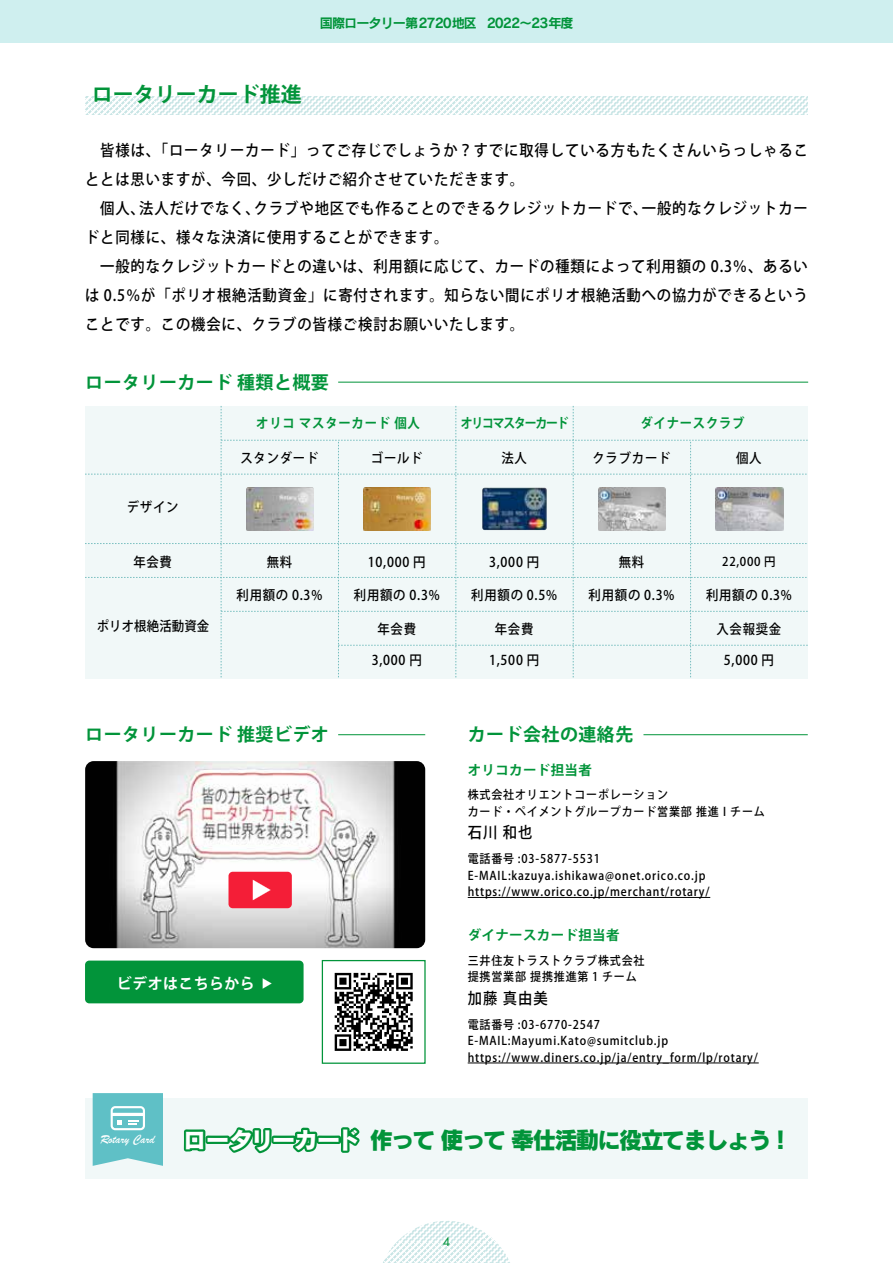
<style>
.page{position:relative;width:893px;height:1263px;background:#fff}
.page>*{position:absolute;margin:0;border:0;box-sizing:border-box;transform-origin:0 0}
.t1{font:23.7px "Rodin Pro EB";letter-spacing:-.09em;color:#02943a}
.t2{font:700 21px "Koz Go Pr 6 N";color:#02943a}
.t3{font:700 18px "Koz Go Pr 6 N";letter-spacing:.025em;color:#02943a}
.t4{font:500 15.6px/29.1px "Koz Go Pr 6 N";letter-spacing:.06em;color:#000;scale:.92 1}
.t5{font:700 15px "Koz Go Pr 6 N";letter-spacing:.025em;color:#fff}
.t6{font:500 13.5px "Koz Go Pr 6 N";letter-spacing:.06em;color:#000;scale:.92 1}
.t7{font:700 13.5px "Koz Go Pr 6 N";letter-spacing:.06em;color:#02943a;scale:.92 1}
.t8{font:700 13.5px "Koz Go Pr 6 N";letter-spacing:.025em;color:#02943a}
.t9{font:700 13.5px "Koz Go Pr 6 N";letter-spacing:-.1em;color:#02943a;scale:.88 1}
.t10{font:500 13.5px "Koz Go Pr 6 N";letter-spacing:.01em;color:#000;scale:.92 1}
.t11{font:13.2px "Rodin Pro B";letter-spacing:-.075em;color:#02943a}
.t12{font:12.75px "Brush Script";color:#fff}
.t13{font:500 12.15px "Koz Go Pr 6 N";color:#000;scale:.94 1}
.t14{font:500 12px/16.5px "Koz Go Pr 6 N";letter-spacing:.075em;color:#000;scale:.92 1}
.t15{font:12px "Futura Std";color:#02943a}
</style>
<div class="page">
<div style="left:0;top:0;width:893px;height:43px;background:#cfefef"></div>
<svg style="left:383px;top:1221px;width:127px;height:42px"></svg>
<img style="left:85px;top:761px;width:340px;height:187px">
<div style="left:85px;top:1098px;width:723px;height:81px;background:#f1f8f8"></div>
<svg style="left:85px;top:96px;width:723px;height:19px"></svg>
<svg style="left:183px;top:1127px;width:177px;height:27px"></svg>
<hr style="left:338px;top:382px;width:470px;height:1px;background:#02943a">
<hr style="left:338px;top:734px;width:87px;height:1px;background:#02943a">
<hr style="left:643px;top:734px;width:165px;height:1px;background:#02943a">
<div style="left:85px;top:406px;width:723px;height:273px;background:#f1f8f8"></div>
<img style="left:246px;top:488px;width:67px;height:42px">
<img style="left:363px;top:488px;width:68px;height:42px">
<img style="left:482px;top:488px;width:65px;height:42px">
<img style="left:598px;top:488px;width:68px;height:42px">
<img style="left:715px;top:488px;width:68px;height:42px">
<div style="left:228px;top:872px;width:64px;height:36px;background:#f41e37;border-radius:4px"></div>
<svg style="left:253px;top:880px;width:18px;height:20px"></svg>
<div style="left:85px;top:960px;width:219px;height:43px;background:#02943a;border-radius:4px"></div>
<svg style="left:263px;top:978px;width:9px;height:11px"></svg>
<hr style="left:468px;top:1063px;width:291px;height:1px;background:#000">
<hr style="left:468px;top:897px;width:242px;height:1px;background:#000">
<div style="left:322px;top:960px;width:104px;height:104px;border:1px solid #02943a"></div>
<svg style="left:93px;top:1093px;width:70px;height:73px;background:#73c7cd"></svg>
<svg style="left:335px;top:973px;width:78px;height:78px"></svg>
<p class="t11" style="left:320px;top:14px;width:255px">国際ロータリー第2720地区 2022～23年度</p>
<h2 class="t2" style="left:92px;top:82px;width:212px">ロータリーカード推進</h2>
<p class="t4" style="left:85px;top:136px;width:787px">　皆様は、「ロータリーカード」ってご存じでしょうか？すでに取得している方もたくさんいらっしゃることとは思いますが、今回、少しだけご紹介させていただきます。<br>　個人、法人だけでなく、クラブや地区でも作ることのできるクレジットカードで、一般的なクレジットカードと同様に、様々な決済に使用することができます。<br>　一般的なクレジットカードとの違いは、利用額に応じて、カードの種類によって利用額の 0.3％、あるいは 0.5％が「ポリオ根絶活動資金」に寄付されます。知らない間にポリオ根絶活動への協力ができるということです。この機会に、クラブの皆様ご検討お願いいたします。</p>
<p class="t3" style="left:85px;top:372px;width:245px">ロータリーカード 種類と概要</p>
<p class="t6" style="left:127px;top:500px;width:58px">デザイン</p>
<p class="t6" style="left:133px;top:554px;width:44px">年会費</p>
<p class="t10" style="left:97px;top:618px;width:124px">ポリオ根絶活動資金</p>
<p class="t9" style="left:461px;top:415px;width:124px">オリコマスターカード</p>
<p class="t7" style="left:640px;top:415px;width:115px">ダイナースクラブ</p>
<p class="t7" style="left:256px;top:415px;width:179px">オリコ マスターカード 個人</p>
<p class="t6" style="left:240px;top:450px;width:86px">スタンダード</p>
<p class="t6" style="left:371px;top:450px;width:58px">ゴールド</p>
<p class="t6" style="left:501px;top:450px;width:29px">法人</p>
<p class="t6" style="left:592px;top:450px;width:86px">クラブカード</p>
<p class="t6" style="left:736px;top:450px;width:29px">個人</p>
<p class="t6" style="left:489px;top:554px;width:56px">3,000 円</p>
<p class="t6" style="left:619px;top:554px;width:29px">無料</p>
<p class="t6" style="left:267px;top:554px;width:29px">無料</p>
<p class="t6" style="left:237px;top:588px;width:95px">利用額の 0.3%</p>
<p class="t6" style="left:354px;top:588px;width:95px">利用額の 0.3%</p>
<p class="t6" style="left:471px;top:588px;width:95px">利用額の 0.5%</p>
<p class="t6" style="left:589px;top:588px;width:95px">利用額の 0.3%</p>
<p class="t6" style="left:706px;top:588px;width:95px">利用額の 0.3%</p>
<p class="t6" style="left:368px;top:554px;width:64px">10,000 円</p>
<p class="t13" style="left:722px;top:555px;width:58px">22,000 円</p>
<p class="t6" style="left:377px;top:621px;width:44px">年会費</p>
<p class="t6" style="left:495px;top:621px;width:44px">年会費</p>
<p class="t6" style="left:716px;top:621px;width:72px">入会報奨金</p>
<p class="t6" style="left:372px;top:652px;width:56px">3,000 円</p>
<p class="t6" style="left:489px;top:652px;width:56px">1,500 円</p>
<p class="t6" style="left:724px;top:652px;width:56px">5,000 円</p>
<p class="t3" style="left:85px;top:725px;width:245px">ロータリーカード 推奨ビデオ</p>
<p class="t3" style="left:468px;top:725px;width:167px">カード会社の連絡先</p>
<p class="t8" style="left:468px;top:762px;width:126px">オリコカード担当者</p>
<p class="t5" style="left:117px;top:974px;width:140px">ビデオはこちらから</p>
<p class="t14" style="left:468px;top:787px;width:325px">株式会社オリエントコーポレーション<br>カード・ペイメントグループカード営業部 推進 I チーム</p>
<p class="t14" style="left:468px;top:851px;width:264px">電話番号 :03-5877-5531<br>E-MAIL:kazuya.ishikawa@onet.orico.co.jp https://www.orico.co.jp/merchant/rotary/</p>
<p class="t4" style="left:468px;top:818px;width:72px">石川 和也</p>
<p class="t8" style="left:468px;top:928px;width:153px">ダイナースカード担当者</p>
<p class="t14" style="left:468px;top:952px;width:194px">三井住友トラストクラブ株式会社提携営業部 提携推進第 1 チーム</p>
<p class="t4" style="left:468px;top:984px;width:89px">加藤 真由美</p>
<p class="t14" style="left:468px;top:1016px;width:317px">電話番号 :03-6770-2547<br>E-MAIL:Mayumi.Kato@sumitclub.jp https://www.diners.co.jp/ja/entry_form/lp/rotary/</p>
<p class="t12" style="left:100px;top:1131px;width:56px">Rotary Card</p>
<h1 class="t1" style="left:183px;top:1123px;width:604px">ロータリーカード作って 使って 奉仕活動に役立てましょう !</h1>
<p class="t15" style="left:443px;top:1234px;width:9px">4</p>
</div>
